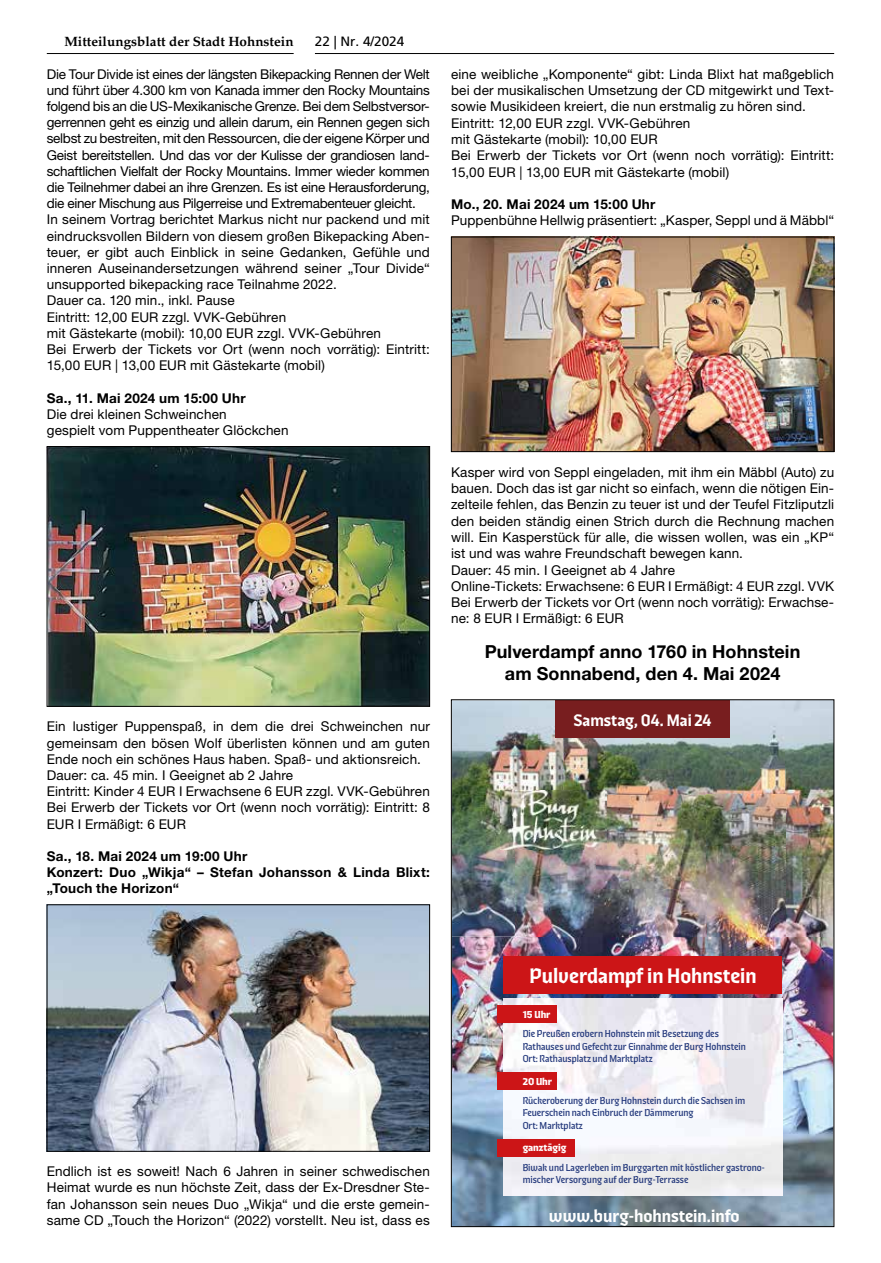
<style>
.page{position:relative;width:881px;height:1263px;background:#fff}
.page>*{position:absolute;margin:0;border:0;box-sizing:border-box;transform-origin:0 0}
.t1{font:500 21.75px "Cplssf Ferryman";color:#fff}
.t2{font:500 18.15px "Cplssf Ferryman";color:#fff}
.t3{font:700 18px/21.8px "Helvetica Neue LT";letter-spacing:.005em;color:#000;text-align:center}
.t4{font:500 17.25px "Cplssf Ferryman";color:#fff}
.t5{font:13.5px/16.4px "Helvetica Neue LT";letter-spacing:.01em;color:#000}
.t6{font:13.5px/16.2px "Helvetica Neue LT";letter-spacing:-.015em;color:#000}
.t7{font:700 13.5px/16.2px "Helvetica Neue LT";letter-spacing:.02em;color:#000}
.t8{font:700 13.5px "Palatino LT";color:#000}
.t9{font:13.5px "Frutiger";color:#000}
.t10{font:10.35px/12.5px "Lptbph Ferryman";color:#24397c}
.t11{font:600 10.35px "Cxghjp Ferryman";color:#fff}
</style>
<div class="page">
<hr style="left:47px;top:53px;width:246px;height:1px;background:#000">
<hr style="left:315px;top:53px;width:518px;height:1px;background:#000">
<img style="left:453px;top:239px;width:378px;height:211px">
<div style="left:451px;top:237px;width:382px;height:215px;border:1px solid #000"></div>
<img style="left:453px;top:936px;width:378px;height:289px">
<img style="left:453px;top:701px;width:332px;height:94px">
<img style="left:785px;top:701px;width:46px;height:235px">
<img style="left:453px;top:795px;width:62px;height:141px">
<img style="left:595px;top:795px;width:190px;height:141px">
<img style="left:515px;top:849px;width:80px;height:87px">
<div style="left:555px;top:700px;width:174px;height:37px;background:#781e1f"></div>
<img style="left:503px;top:999px;width:278px;height:196px">
<div style="left:497px;top:1005px;width:59px;height:18px;background:#cc1517"></div>
<div style="left:497px;top:1072px;width:59px;height:18px;background:#cc1517"></div>
<div style="left:497px;top:1139px;width:77px;height:18px;background:#cc1517"></div>
<div style="left:503px;top:956px;width:278px;height:38px;background:#cc1517"></div>
<img style="left:500px;top:790px;width:106px;height:59px">
<img style="left:49px;top:448px;width:378px;height:257px">
<div style="left:47px;top:446px;width:382px;height:261px;border:1px solid #000"></div>
<img style="left:49px;top:906px;width:378px;height:243px">
<div style="left:47px;top:904px;width:382px;height:247px;border:1px solid #000"></div>
<p class="t8" style="left:64px;top:34px;width:231px">Mitteilungsblatt der Stadt Hohnstein</p>
<p class="t9" style="left:315px;top:34px;width:91px">22 | Nr. 4/2024</p>
<p class="t6" style="left:47px;top:66px;width:384px">Die Tour Divide ist eines der längsten Bikepacking Rennen der Welt und führt über 4.300 km von Kanada immer den Rocky Mountains folgend bis an die US-Mexikanische Grenze. Bei dem Selbstversor&shy;gerrennen geht es einzig und allein darum, ein Rennen gegen sich selbst zu bestreiten, mit den Ressourcen, die der eigene Körper und Geist bereitstellen. Und das vor der Kulisse der grandiosen land&shy;schaftlichen Vielfalt der Rocky Mountains. Immer wieder kommen die Teilnehmer dabei an ihre Grenzen. Es ist eine Herausforderung, die einer Mischung aus Pilgerreise und Extremabenteuer gleicht.<br>In seinem Vortrag berichtet Markus nicht nur packend und mit eindrucksvollen Bildern von diesem großen Bikepacking Aben&shy;teuer, er gibt auch Einblick in seine Gedanken, Gefühle und inneren Auseinandersetzungen während seiner „Tour Divide“ unsupported bikepacking race Teilnahme 2022.<br>Dauer ca. 120 min., inkl. Pause<br>Eintritt: 12,00 EUR zzgl. VVK-Gebühren<br>mit Gästekarte (mobil): 10,00 EUR zzgl. VVK-Gebühren<br>Bei Erwerb der Tickets vor Ort (wenn noch vorrätig): Eintritt:<br>15,00 EUR | 13,00 EUR mit Gästekarte (mobil)</p>
<p class="t7" style="left:47px;top:389px;width:200px">Sa., 11. Mai 2024 um 15:00 Uhr</p>
<p class="t5" style="left:47px;top:406px;width:243px">Die drei kleinen Schweinchen<br>gespielt vom Puppentheater Glöckchen</p>
<p class="t5" style="left:47px;top:718px;width:384px">Ein lustiger Puppenspaß, in dem die drei Schweinchen nur gemeinsam den bösen Wolf überlisten können und am guten Ende noch ein schönes Haus haben. Spaß- und aktionsreich.<br>Dauer: ca. 45 min. I Geeignet ab 2 Jahre<br>Eintritt: Kinder 4 EUR I Erwachsene 6 EUR zzgl. VVK-Gebühren Bei Erwerb der Tickets vor Ort (wenn noch vorrätig): Eintritt: 8<br>EUR I Ermäßigt: 6 EUR</p>
<p class="t7" style="left:47px;top:848px;width:384px">Sa., 18. Mai 2024 um 19:00 Uhr<br>Konzert: Duo „Wikja“ – Stefan Johansson &amp; Linda Blixt: „Touch the Horizon“</p>
<p class="t5" style="left:451px;top:65px;width:384px">eine weibliche „Komponente“ gibt: Linda Blixt hat maßgeblich bei der musikalischen Umsetzung der CD mitgewirkt und Text&shy;sowie Musikideen kreiert, die nun erstmalig zu hören sind.<br>Eintritt: 12,00 EUR zzgl. VVK-Gebühren<br>mit Gästekarte (mobil): 10,00 EUR<br>Bei Erwerb der Tickets vor Ort (wenn noch vorrätig): Eintritt:<br>15,00 EUR | 13,00 EUR mit Gästekarte (mobil)</p>
<p class="t7" style="left:451px;top:196px;width:206px">Mo., 20. Mai 2024 um 15:00 Uhr</p>
<p class="t5" style="left:451px;top:212px;width:384px">Puppenbühne Hellwig präsentiert: „Kasper, Seppl und ä Mäbbl“</p>
<p class="t5" style="left:451px;top:463px;width:384px">Kasper wird von Seppl eingeladen, mit ihm ein Mäbbl (Auto) zu bauen. Doch das ist gar nicht so einfach, wenn die nötigen Ein&shy;zelteile fehlen, das Benzin zu teuer ist und der Teufel Fitzliputzli den beiden ständig einen Strich durch die Rechnung machen will. Ein Kasperstück für alle, die wissen wollen, was ein „KP“ ist und was wahre Freundschaft bewegen kann.<br>Dauer: 45 min. I Geeignet ab 4 Jahre<br>Online-Tickets: Erwachsene: 6 EUR I Ermäßigt: 4 EUR zzgl. VVK Bei Erwerb der Tickets vor Ort (wenn noch vorrätig): Erwachse&shy;ne: 8 EUR I Ermäßigt: 6 EUR</p>
<h3 class="t3" style="left:484px;top:640px;width:317px">Pulverdampf anno 1760 in Hohnstein am Sonnabend, den 4. Mai 2024</h3>
<p class="t4" style="left:573px;top:709px;width:139px">Samstag, 04. Mai 24</p>
<p class="t5" style="left:47px;top:1163px;width:384px;text-align:justify">Endlich ist es soweit! Nach 6 Jahren in seiner schwedischen Heimat wurde es nun höchste Zeit, dass der Ex-Dresdner Ste&shy;fan Johansson sein neues Duo „Wikja“ und die erste gemein&shy;same CD „Touch the Horizon“ (2022) vorstellt. Neu ist, dass es</p>
<h1 class="t1" style="left:529px;top:962px;width:228px">Pulverdampf in Hohnstein</h1>
<p class="t11" style="left:522px;top:1008px;width:29px">15 Uhr</p>
<p class="t10" style="left:522px;top:1028px;width:224px">Die Preußen erobern Hohnstein mit Besetzung des<br>Rathauses und Gefecht zur Einnahme der Burg Hohnstein<br>Ort: Rathausplatz und Marktplatz</p>
<p class="t10" style="left:522px;top:1094px;width:224px">Rückeroberung der Burg Hohnstein durch die Sachsen im<br>Feuerschein nach Einbruch der Dämmerung<br>Ort: Marktplatz</p>
<p class="t10" style="left:522px;top:1161px;width:243px">Biwak und Lagerleben im Burggarten mit köstlicher gastrono&shy;mischer Versorgung auf der Burg-Terrasse</p>
<p class="t11" style="left:522px;top:1075px;width:31px">20 Uhr</p>
<p class="t11" style="left:522px;top:1141px;width:46px">ganztägig</p>
<h2 class="t2" style="left:548px;top:1205px;width:192px">www.burg-hohnstein.info</h2>
</div>
